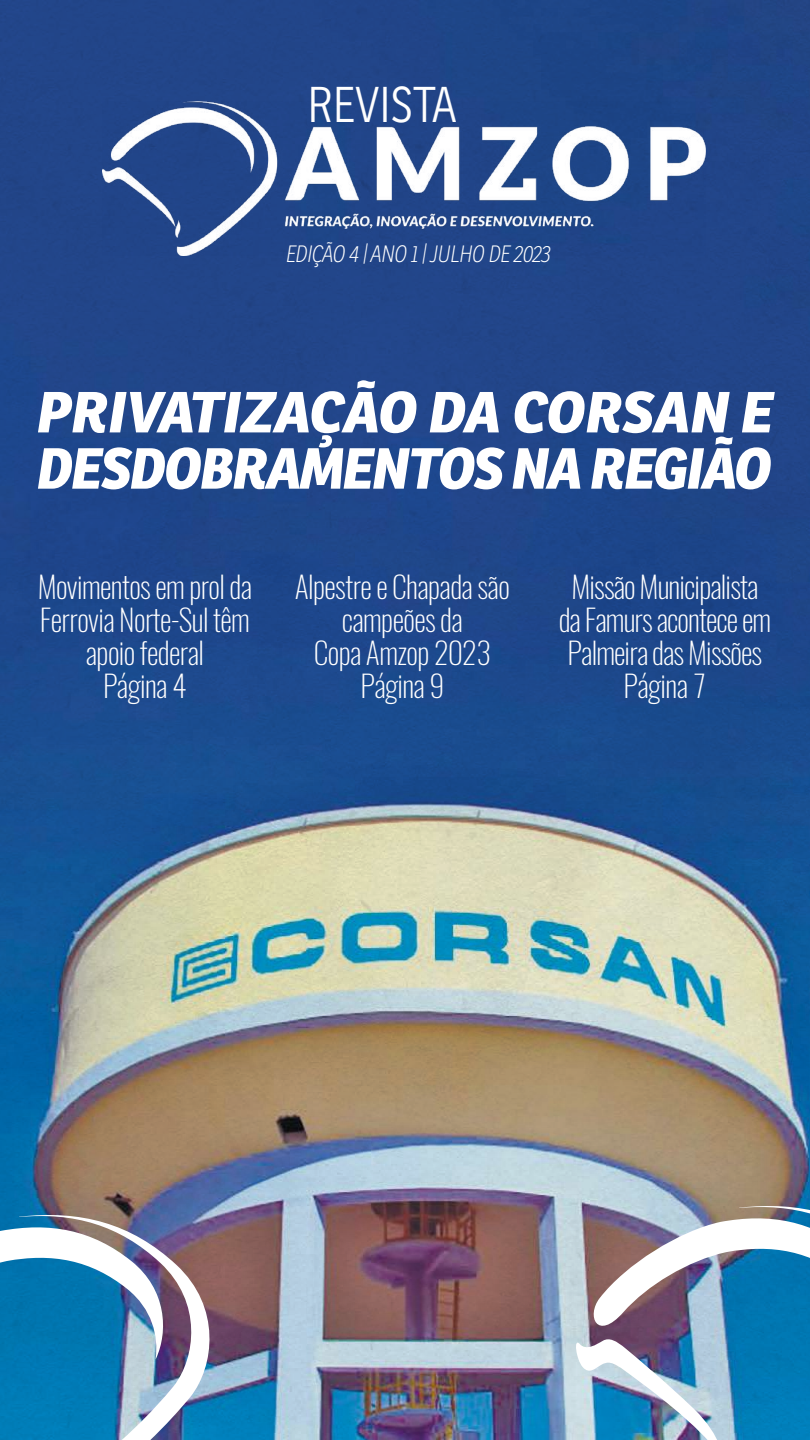
<style>
.page{position:relative;width:810px;height:1440px;background:#fff}
.page>*{position:absolute;margin:0;border:0;box-sizing:border-box;transform-origin:0 0}
.t1{font:italic 800 56.25px/56.2px "Ronnia";letter-spacing:-.03em;color:#fff}
.t2{font:300 48.9px "Ronnia Cond";color:#fff}
.t3{font:200 30px/33px "Oswald";letter-spacing:-.02em;color:#fff;text-align:center}
.t4{font:italic 100 23.02px "Ronnia Cond";letter-spacing:-.03em;color:#fff}
</style>
<div class="page">
<img style="left:0;top:0;width:810px;height:1440px">
<img style="left:573px;top:1201px;width:237px;height:239px">
<img style="left:103px;top:101px;width:602px;height:155px">
<svg style="left:0;top:1222px;width:7px;height:218px;background:#248abc"></svg>
<img style="left:7px;top:1210px;width:215px;height:230px">
<h2 class="t2" style="left:307px;top:76px;width:151px">REVISTA</h2>
<p class="t4" style="left:286px;top:241px;width:267px">EDIÇÃO 4 | ANO 1 | JULHO DE 2023</p>
<h1 class="t1" style="left:38px;top:384px;width:738px">PRIVATIZAÇÃO DA CORSAN E<br>DESDOBRAMENTOS NA REGIÃO</h1>
<p class="t3" style="left:38px;top:570px;width:216px">Movimentos em prol da<br>Ferrovia Norte-Sul têm apoio federal<br>Página 4</p>
<p class="t3" style="left:295px;top:570px;width:217px">Alpestre e Chapada são campeões da<br>Copa Amzop 2023<br>Página 9</p>
<p class="t3" style="left:559px;top:570px;width:214px">Missão Municipalista da Famurs acontece em<br>Palmeira das Missões<br>Página 7</p>
</div>
